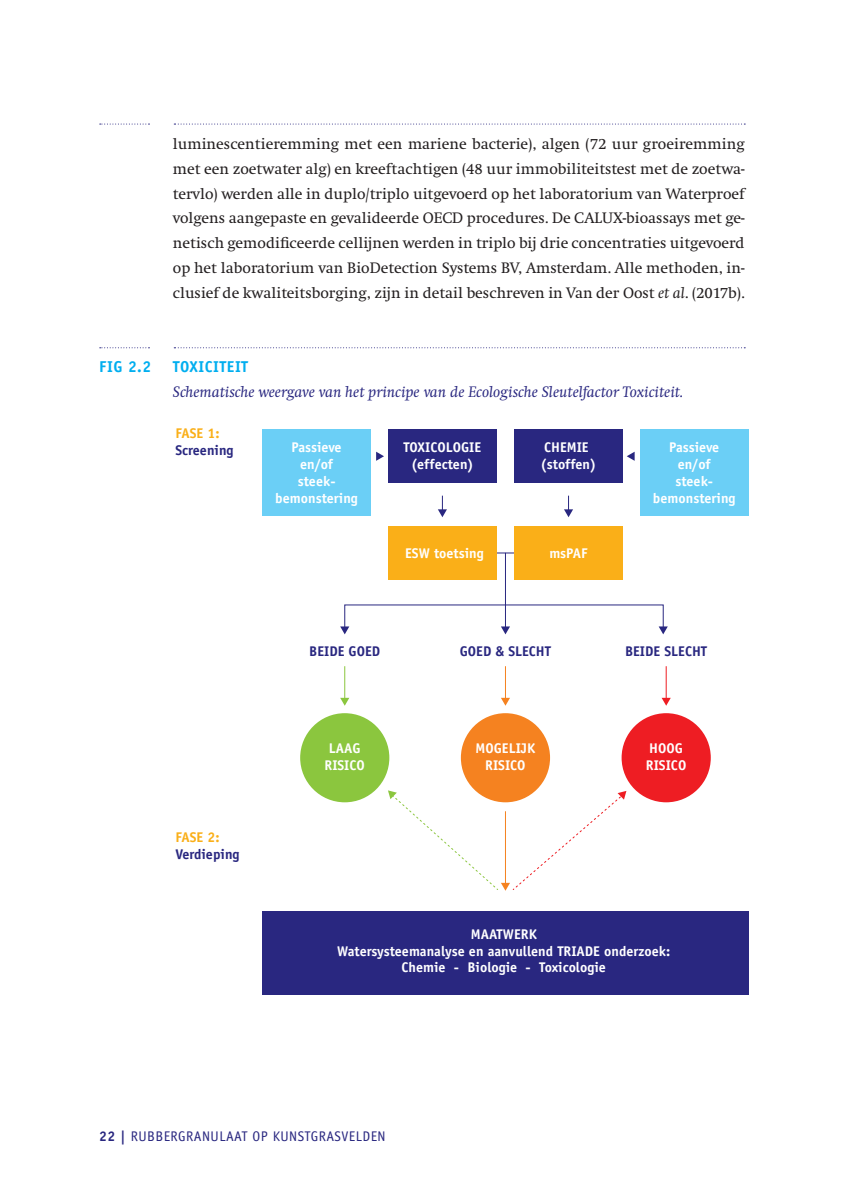
<style>
.page{position:relative;width:844px;height:1191px;background:#fff}
.page>*{position:absolute;margin:0;border:0;box-sizing:border-box;transform-origin:0 0}
.t1{font:15.75px/24.8px "Swift";color:#231f20;text-align:justify}
.t2{font:italic 15.75px "Swift";color:#292780}
.t3{font:700 15.75px "Officina Sans";letter-spacing:.03em;color:#00aeef}
.t4{font:700 14px/16.8px "Officina Sans";color:#fff;text-align:center}
.t5{font:700 14px "Officina Sans";color:#292780}
.t6{font:14px "Officina Sans";letter-spacing:.03em;color:#292780}
.t7{font:700 14px "Officina Sans";color:#faaf18}
.s1{font-style:italic}
.s2{font-weight:700}
</style>
<div class="page">
<svg style="left:174px;top:124px;width:571px;height:1px"></svg>
<svg style="left:100px;top:124px;width:49px;height:1px"></svg>
<div style="left:583px;top:911px;width:165px;height:83px;background:#292780"></div>
<div style="left:262px;top:911px;width:329px;height:83px;background:#292780"></div>
<hr style="left:485px;top:552px;width:40px;height:1px;background:#292780">
<div style="left:388px;top:429px;width:108px;height:54px;background:#292780"></div>
<div style="left:514px;top:429px;width:108px;height:54px;background:#292780"></div>
<div style="left:388px;top:526px;width:108px;height:54px;background:#faaf18"></div>
<div style="left:514px;top:526px;width:108px;height:54px;background:#faaf18"></div>
<div style="left:640px;top:429px;width:108px;height:86px;background:#6bcff6"></div>
<div style="left:262px;top:429px;width:109px;height:86px;background:#6bcff6"></div>
<div style="left:461px;top:713px;width:89px;height:89px;background:#f58220;border-radius:50%"></div>
<div style="left:621px;top:713px;width:89px;height:89px;background:#ee1d23;border-radius:50%"></div>
<div style="left:300px;top:713px;width:89px;height:89px;background:#8bc63e;border-radius:50%"></div>
<hr style="left:344px;top:666px;width:1px;height:37px;background:#8bc63e">
<svg style="left:340px;top:698px;width:9px;height:7px"></svg>
<hr style="left:505px;top:666px;width:1px;height:37px;background:#f58220">
<svg style="left:501px;top:698px;width:9px;height:7px"></svg>
<hr style="left:665px;top:666px;width:1px;height:37px;background:#ee1d23">
<svg style="left:661px;top:698px;width:9px;height:7px"></svg>
<svg style="left:438px;top:495px;width:9px;height:22px"></svg>
<svg style="left:564px;top:495px;width:9px;height:22px"></svg>
<svg style="left:627px;top:452px;width:7px;height:9px"></svg>
<svg style="left:376px;top:452px;width:8px;height:9px"></svg>
<hr style="left:505px;top:553px;width:1px;height:79px;background:#292780">
<svg style="left:501px;top:626px;width:9px;height:8px"></svg>
<svg style="left:658px;top:626px;width:9px;height:8px"></svg>
<svg style="left:340px;top:626px;width:9px;height:8px"></svg>
<svg style="left:388px;top:790px;width:238px;height:100px"></svg>
<svg style="left:174px;top:347px;width:571px;height:1px"></svg>
<svg style="left:100px;top:347px;width:49px;height:1px"></svg>
<p class="t1" style="left:173px;top:132px;width:573px">luminescentieremming met een mariene bacterie), algen (72 uur groeiremming met een zoetwater alg) en kreeftachtigen (48 uur immobiliteitstest met de zoetwa&shy;tervlo) werden alle in duplo/triplo uitgevoerd op het laboratorium van Waterproef volgens aangepaste en gevalideerde OECD procedures. De CALUX-bioassays met ge&shy;netisch gemodificeerde cellijnen werden in triplo bij drie concentraties uitgevoerd op het laboratorium van BioDetection Systems BV, Amsterdam. Alle methoden, in&shy;clusief de kwaliteitsborging, zijn in detail beschreven in Van der Oost <span class="s1">et al</span>. (2017b).</p>
<p class="t3" style="left:99px;top:357px;width:53px">FIG 2.2</p>
<p class="t3" style="left:173px;top:357px;width:77px">TOXICITEIT</p>
<p class="t2" style="left:173px;top:383px;width:512px">Schematische weergave van het principe van de Ecologische Sleutelfactor Toxiciteit.</p>
<p class="t7" style="left:175px;top:424px;width:46px">FASE 1:</p>
<p class="t5" style="left:175px;top:441px;width:60px">Screening</p>
<p class="t4" style="left:275px;top:438px;width:84px">Passieve en/of<br>steek&shy;bemonstering</p>
<p class="t4" style="left:652px;top:438px;width:84px">Passieve en/of<br>steek&shy;bemonstering</p>
<p class="t4" style="left:403px;top:438px;width:79px">TOXICOLOGIE (effecten)</p>
<p class="t4" style="left:540px;top:438px;width:57px;text-align:left">CHEMIE (stoffen)</p>
<p class="t4" style="left:405px;top:544px;width:80px">ESW toetsing</p>
<p class="t4" style="left:549px;top:544px;width:40px">msPAF</p>
<p class="t5" style="left:309px;top:642px;width:72px">BEIDE GOED</p>
<p class="t5" style="left:459px;top:642px;width:93px">GOED &amp; SLECHT</p>
<p class="t5" style="left:625px;top:642px;width:84px">BEIDE SLECHT</p>
<p class="t7" style="left:175px;top:828px;width:46px">FASE 2:</p>
<p class="t5" style="left:175px;top:845px;width:66px">Verdieping</p>
<p class="t4" style="left:324px;top:740px;width:42px">LAAG<br>RISICO</p>
<p class="t4" style="left:475px;top:740px;width:61px">MOGELIJK<br>RISICO</p>
<p class="t4" style="left:645px;top:740px;width:42px;text-align:left">HOOG<br>RISICO</p>
<p class="t4" style="left:337px;top:925px;width:334px">MAATWERK<br>Watersysteemanalyse en aanvullend TRIADE onderzoek:<br>Chemie - Biologie - Toxicologie</p>
<p class="t6" style="left:99px;top:1128px;width:288px"><span class="s2">22 |</span> RUBBERGRANULAAT OP KUNSTGRASVELDEN</p>
</div>
